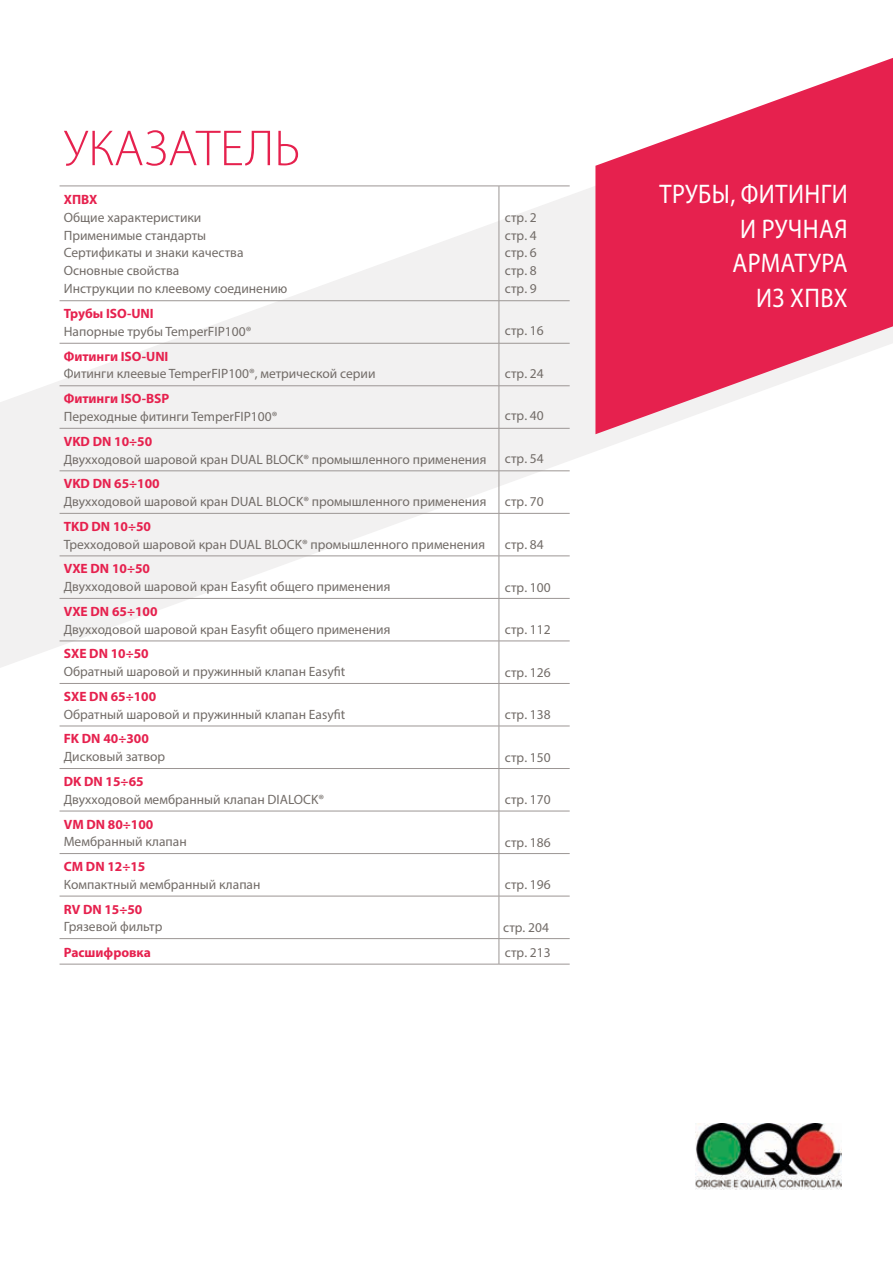
<style>
.page{position:relative;width:893px;height:1263px;background:#fff}
.page>*{position:absolute;margin:0;border:0;box-sizing:border-box;transform-origin:0 0}
.t1{font:300 51px "Myriad Pro";color:#e6214e}
.t2{font:27px/34.5px "Myriad Pro";letter-spacing:.02em;color:#fff;text-align:right;scale:.9 1}
.t3{font:13.5px/17.7px "Myriad Pro";color:#726c68}
.t4{font:700 13.5px "Myriad Pro";color:#e6214e}
</style>
<div class="page">
<svg style="left:0;top:185px;width:641px;height:483px;fill:#f2f1f1"></svg>
<svg style="left:595px;top:58px;width:298px;height:376px;fill:#e6214e"></svg>
<hr style="left:60px;top:300px;width:439px;height:1px;background:#9c9694">
<hr style="left:499px;top:300px;width:71px;height:1px;background:#9c9694">
<hr style="left:60px;top:343px;width:439px;height:1px;background:#9c9694">
<hr style="left:499px;top:343px;width:71px;height:1px;background:#9c9694">
<hr style="left:60px;top:385px;width:439px;height:1px;background:#9c9694">
<hr style="left:499px;top:385px;width:71px;height:1px;background:#9c9694">
<hr style="left:60px;top:428px;width:439px;height:1px;background:#9c9694">
<hr style="left:499px;top:428px;width:71px;height:1px;background:#9c9694">
<hr style="left:60px;top:471px;width:439px;height:1px;background:#9c9694">
<hr style="left:499px;top:471px;width:71px;height:1px;background:#9c9694">
<hr style="left:60px;top:513px;width:439px;height:1px;background:#9c9694">
<hr style="left:499px;top:513px;width:71px;height:1px;background:#9c9694">
<hr style="left:60px;top:556px;width:439px;height:1px;background:#9c9694">
<hr style="left:499px;top:556px;width:71px;height:1px;background:#9c9694">
<hr style="left:60px;top:598px;width:439px;height:1px;background:#9c9694">
<hr style="left:499px;top:598px;width:71px;height:1px;background:#9c9694">
<hr style="left:60px;top:641px;width:439px;height:1px;background:#9c9694">
<hr style="left:499px;top:641px;width:71px;height:1px;background:#9c9694">
<hr style="left:60px;top:683px;width:439px;height:1px;background:#9c9694">
<hr style="left:499px;top:683px;width:71px;height:1px;background:#9c9694">
<hr style="left:60px;top:726px;width:439px;height:1px;background:#9c9694">
<hr style="left:499px;top:726px;width:71px;height:1px;background:#9c9694">
<hr style="left:60px;top:768px;width:439px;height:1px;background:#9c9694">
<hr style="left:499px;top:768px;width:71px;height:1px;background:#9c9694">
<hr style="left:60px;top:811px;width:439px;height:1px;background:#9c9694">
<hr style="left:499px;top:811px;width:71px;height:1px;background:#9c9694">
<hr style="left:60px;top:853px;width:439px;height:1px;background:#9c9694">
<hr style="left:499px;top:853px;width:71px;height:1px;background:#9c9694">
<hr style="left:60px;top:896px;width:439px;height:1px;background:#9c9694">
<hr style="left:499px;top:896px;width:71px;height:1px;background:#9c9694">
<hr style="left:60px;top:938px;width:439px;height:1px;background:#9c9694">
<hr style="left:499px;top:938px;width:71px;height:1px;background:#9c9694">
<hr style="left:60px;top:964px;width:439px;height:1px;background:#9c9694">
<hr style="left:499px;top:964px;width:71px;height:1px;background:#9c9694">
<hr style="left:60px;top:186px;width:439px;height:1px;background:#9c9694">
<hr style="left:499px;top:186px;width:71px;height:1px;background:#9c9694">
<hr style="left:499px;top:186px;width:1px;height:114px;background:#9c9694">
<hr style="left:499px;top:301px;width:1px;height:42px;background:#9c9694">
<hr style="left:499px;top:343px;width:1px;height:43px;background:#9c9694">
<hr style="left:499px;top:386px;width:1px;height:42px;background:#9c9694">
<hr style="left:499px;top:428px;width:1px;height:43px;background:#9c9694">
<hr style="left:499px;top:471px;width:1px;height:42px;background:#9c9694">
<hr style="left:499px;top:514px;width:1px;height:42px;background:#9c9694">
<hr style="left:499px;top:556px;width:1px;height:42px;background:#9c9694">
<hr style="left:499px;top:599px;width:1px;height:42px;background:#9c9694">
<hr style="left:499px;top:641px;width:1px;height:42px;background:#9c9694">
<hr style="left:499px;top:684px;width:1px;height:42px;background:#9c9694">
<hr style="left:499px;top:726px;width:1px;height:42px;background:#9c9694">
<hr style="left:499px;top:769px;width:1px;height:42px;background:#9c9694">
<hr style="left:499px;top:811px;width:1px;height:42px;background:#9c9694">
<hr style="left:499px;top:854px;width:1px;height:42px;background:#9c9694">
<hr style="left:499px;top:896px;width:1px;height:42px;background:#9c9694">
<svg style="left:499px;top:939px;width:1px;height:25px"></svg>
<img style="left:695px;top:1123px;width:146px;height:66px">
<h1 class="t1" style="left:64px;top:117px;width:238px">УКАЗАТЕЛЬ</h1>
<p class="t4" style="left:64px;top:191px;width:35px">ХПВХ</p>
<p class="t3" style="left:64px;top:208px;width:225px">Общие характеристики<br>Применимые стандарты<br>Сертификаты и знаки качества<br>Основные свойства<br>Инструкции по клеевому соединению</p>
<p class="t3" style="left:505px;top:208px;width:33px;text-align:justify">стр. 2 стр. 4 стр. 6 стр. 8 стр. 9</p>
<p class="t4" style="left:64px;top:305px;width:92px">Трубы ISO-UNI</p>
<p class="t3" style="left:64px;top:322px;width:189px">Напорные трубы TemperFIP100®</p>
<p class="t3" style="left:505px;top:322px;width:40px">стр. 16</p>
<p class="t4" style="left:64px;top:347px;width:106px">Фитинги ISO-UNI</p>
<p class="t3" style="left:64px;top:365px;width:313px">Фитинги клеевые TemperFIP100®, метрической серии</p>
<p class="t3" style="left:505px;top:364px;width:40px">стр. 24</p>
<p class="t4" style="left:64px;top:390px;width:107px">Фитинги ISO-BSP</p>
<p class="t3" style="left:64px;top:407px;width:215px">Переходные фитинги TemperFIP100®</p>
<p class="t3" style="left:505px;top:407px;width:40px">стр. 40</p>
<p class="t4" style="left:64px;top:432px;width:90px">VKD DN 10÷50</p>
<p class="t3" style="left:64px;top:450px;width:424px">Двухходовой шаровой кран DUAL BLOCK® промышленного применения</p>
<p class="t3" style="left:505px;top:449px;width:40px">стр. 54</p>
<p class="t4" style="left:64px;top:475px;width:97px">VKD DN 65÷100</p>
<p class="t3" style="left:64px;top:492px;width:424px">Двухходовой шаровой кран DUAL BLOCK® промышленного применения</p>
<p class="t3" style="left:505px;top:493px;width:40px">стр. 70</p>
<p class="t4" style="left:64px;top:517px;width:89px">TKD DN 10÷50</p>
<p class="t3" style="left:64px;top:535px;width:423px">Трехходовой шаровой кран DUAL BLOCK® промышленного применения</p>
<p class="t3" style="left:505px;top:535px;width:40px">стр. 84</p>
<p class="t4" style="left:64px;top:560px;width:88px">VXE DN 10÷50</p>
<p class="t3" style="left:64px;top:577px;width:328px">Двухходовой шаровой кран Easyfit общего применения</p>
<p class="t3" style="left:505px;top:578px;width:47px">стр. 100</p>
<p class="t4" style="left:64px;top:602px;width:95px">VXE DN 65÷100</p>
<p class="t3" style="left:64px;top:620px;width:328px">Двухходовой шаровой кран Easyfit общего применения</p>
<p class="t3" style="left:505px;top:620px;width:47px">стр. 112</p>
<p class="t4" style="left:64px;top:645px;width:86px">SXE DN 10÷50</p>
<p class="t3" style="left:64px;top:663px;width:283px">Обратный шаровой и пружинный клапан Easyfit</p>
<p class="t3" style="left:505px;top:663px;width:47px">стр. 126</p>
<p class="t4" style="left:64px;top:688px;width:94px">SXE DN 65÷100</p>
<p class="t3" style="left:64px;top:705px;width:283px">Обратный шаровой и пружинный клапан Easyfit</p>
<p class="t3" style="left:505px;top:705px;width:47px">стр. 138</p>
<p class="t4" style="left:64px;top:730px;width:87px">FK DN 40÷300</p>
<p class="t3" style="left:64px;top:748px;width:103px">Дисковый затвор</p>
<p class="t3" style="left:505px;top:748px;width:47px">стр. 150</p>
<p class="t4" style="left:64px;top:773px;width:81px">DK DN 15÷65</p>
<p class="t3" style="left:64px;top:790px;width:262px">Двухходовой мембранный клапан DIALOCK®</p>
<p class="t3" style="left:505px;top:790px;width:47px">стр. 170</p>
<p class="t4" style="left:64px;top:815px;width:91px">VM DN 80÷100</p>
<p class="t3" style="left:64px;top:833px;width:124px">Мембранный клапан</p>
<p class="t3" style="left:505px;top:833px;width:47px">стр. 186</p>
<p class="t4" style="left:64px;top:858px;width:83px">CM DN 12÷15</p>
<p class="t3" style="left:64px;top:875px;width:198px">Компактный мембранный клапан</p>
<p class="t3" style="left:505px;top:876px;width:47px">стр. 196</p>
<p class="t4" style="left:64px;top:900px;width:80px">RV DN 15÷50</p>
<p class="t3" style="left:64px;top:918px;width:100px">Грязевой фильтр</p>
<p class="t3" style="left:503px;top:918px;width:47px">стр. 204</p>
<p class="t4" style="left:64px;top:943px;width:89px">Расшифровка</p>
<p class="t3" style="left:505px;top:943px;width:47px">стр. 213</p>
<h2 class="t2" style="left:659px;top:176px;width:211px">ТРУБЫ, ФИТИНГИ<br>И РУЧНАЯ<br>АРМАТУРА<br>ИЗ ХПВХ</h2>
</div>
